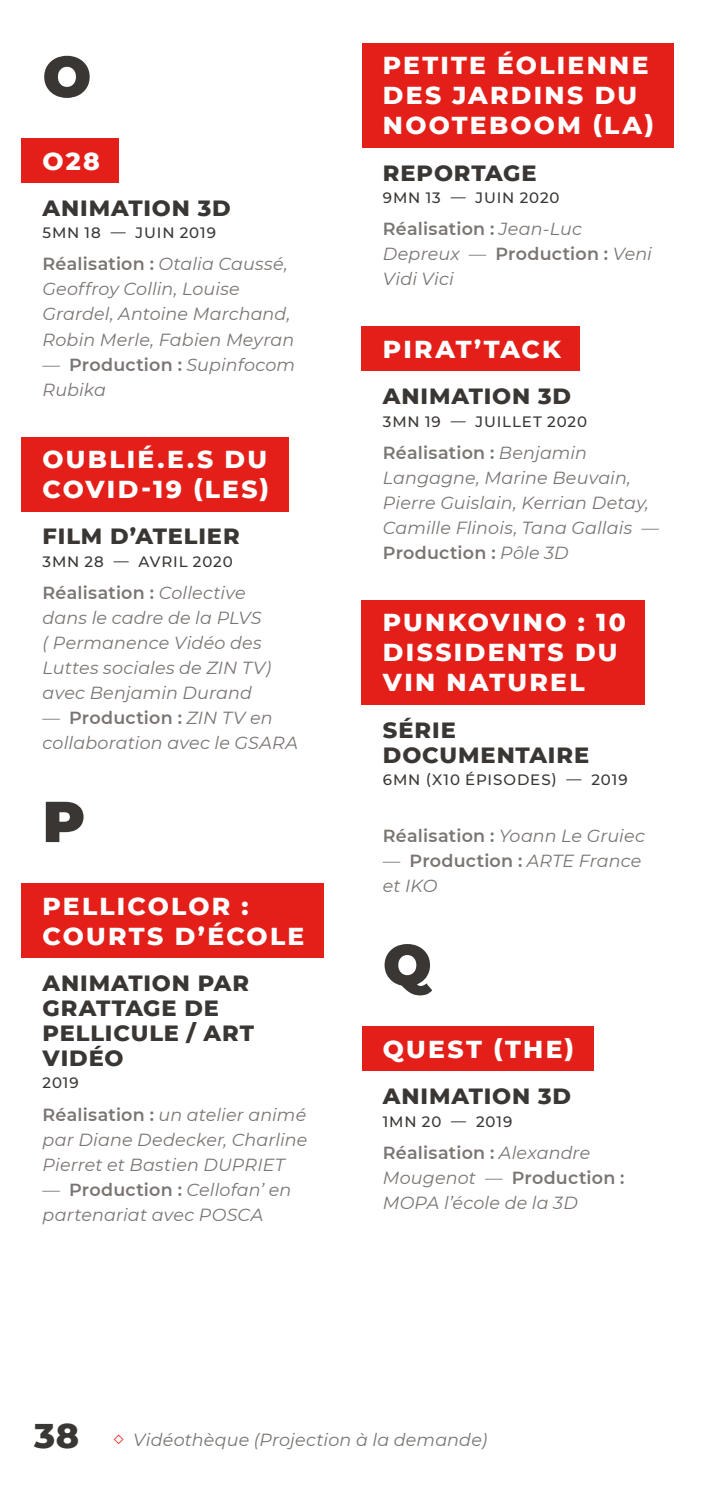
<style>
.page{position:relative;width:702px;height:1489px;background:#fff}
.page>*{position:absolute;margin:0;border:0;box-sizing:border-box;transform-origin:0 0}
.t1{font:900 57.5px "Montserrat";color:#393633}
.t2{font:800 25px/30px "Montserrat";letter-spacing:.09em;color:#fff}
.t3{font:800 22.5px/25px "Montserrat";letter-spacing:.04em;color:#393633}
.t4{font:italic 17.5px/25px "Montserrat";letter-spacing:.01em;color:#7a7572}
.t5{font:500 15px "Montserrat";letter-spacing:.06em;color:#393633}
.s1{font-weight:600;font-style:normal}
.s2{font-weight:800;font-style:normal;font-size:35px;color:#393633}
.s3{color:#e41f1a}
</style>
<div class="page">
<div style="left:21px;top:138px;width:98px;height:45px;background:#e41f1a"></div>
<div style="left:21px;top:437px;width:267px;height:74px;background:#e41f1a"></div>
<div style="left:21px;top:883px;width:302px;height:74px;background:#e41f1a"></div>
<div style="left:361px;top:43px;width:312px;height:105px;background:#e41f1a"></div>
<div style="left:361px;top:326px;width:219px;height:45px;background:#e41f1a"></div>
<div style="left:361px;top:600px;width:284px;height:104px;background:#e41f1a"></div>
<div style="left:361px;top:1026px;width:232px;height:45px;background:#e41f1a"></div>
<h1 class="t1" style="left:43px;top:33px;width:50px">O</h1>
<h2 class="t2" style="left:43px;top:144px;width:59px">O28</h2>
<p class="t3" style="left:43px;top:194px;width:190px">ANIMATION 3D</p>
<p class="t5" style="left:43px;top:222px;width:175px">5MN 18 — JUIN 2019</p>
<p class="t4" style="left:43px;top:251px;width:253px"><span class="s1">Réalisation :</span> Otalia Caussé,<br>Geoffroy Collin, Louise<br>Grardel, Antoine Marchand,<br>Robin Merle, Fabien Meyran</p>
<p class="t4" style="left:43px;top:351px;width:254px">— <span class="s1">Production :</span> Supinfocom<br>Rubika</p>
<h2 class="t2" style="left:43px;top:443px;width:228px">OUBLIÉ.E.S DU<br>COVID-19 (LES)</h2>
<p class="t3" style="left:43px;top:522px;width:199px">FILM D’ATELIER</p>
<p class="t5" style="left:43px;top:551px;width:192px">3MN 28 — AVRIL 2020</p>
<p class="t4" style="left:43px;top:579px;width:230px"><span class="s1">Réalisation :</span> Collective dans le cadre de la PLVS ( Permanence Vidéo des<br>Luttes sociales de ZIN TV) avec Benjamin Durand</p>
<p class="t4" style="left:43px;top:704px;width:257px">— <span class="s1">Production :</span> ZIN TV en collaboration avec le GSARA</p>
<h1 class="t1" style="left:43px;top:778px;width:44px">P</h1>
<h2 class="t2" style="left:43px;top:889px;width:263px">PELLICOLOR :<br>COURTS D’ÉCOLE</h2>
<p class="t3" style="left:43px;top:969px;width:213px">ANIMATION PAR<br>GRATTAGE DE<br>PELLICULE / ART<br>VIDÉO</p>
<p class="t5" style="left:43px;top:1072px;width:38px">2019</p>
<p class="t4" style="left:43px;top:1101px;width:266px;text-align:justify"><span class="s1">Réalisation :</span> un atelier animé par Diane Dedecker, Charline Pierret et Bastien DUPRIET</p>
<p class="t4" style="left:43px;top:1176px;width:250px">— <span class="s1">Production :</span> Cellofan’ en partenariat avec POSCA</p>
<h2 class="t2" style="left:383px;top:49px;width:273px">PETITE ÉOLIENNE<br>DES JARDINS DU<br>NOOTEBOOM (LA)</h2>
<p class="t3" style="left:383px;top:159px;width:155px">REPORTAGE</p>
<p class="t5" style="left:383px;top:187px;width:178px">9MN 13 — JUIN 2020</p>
<p class="t4" style="left:383px;top:216px;width:270px"><span class="s1">Réalisation :</span> Jean-Luc<br>Depreux — <span class="s1">Production :</span> Veni<br>Vidi Vici</p>
<h2 class="t2" style="left:383px;top:332px;width:179px">PIRAT’TACK</h2>
<p class="t3" style="left:383px;top:382px;width:190px">ANIMATION 3D</p>
<p class="t5" style="left:383px;top:411px;width:206px">3MN 19 — JUILLET 2020</p>
<p class="t4" style="left:383px;top:439px;width:277px"><span class="s1">Réalisation :</span> Benjamin<br>Langagne, Marine Beuvain,<br>Pierre Guislain, Kerrian Detay,<br>Camille Flinois, Tana Gallais —<br><span class="s1">Production :</span> Pôle 3D</p>
<h2 class="t2" style="left:383px;top:606px;width:244px">PUNKOVINO : 10<br>DISSIDENTS DU<br>VIN NATUREL</h2>
<p class="t3" style="left:383px;top:715px;width:208px">SÉRIE<br>DOCUMENTAIRE</p>
<p class="t5" style="left:383px;top:769px;width:246px">6MN (X10 ÉPISODES) — 2019</p>
<p class="t4" style="left:383px;top:822px;width:263px"><span class="s1">Réalisation :</span> Yoann Le Gruiec</p>
<p class="t4" style="left:383px;top:847px;width:260px">— <span class="s1">Production :</span> ARTE France et IKO</p>
<h1 class="t1" style="left:383px;top:921px;width:50px">Q</h1>
<h2 class="t2" style="left:383px;top:1032px;width:193px">QUEST (THE)</h2>
<p class="t3" style="left:383px;top:1082px;width:190px">ANIMATION 3D</p>
<p class="t5" style="left:383px;top:1110px;width:131px">1MN 20 — 2019</p>
<p class="t4" style="left:383px;top:1139px;width:243px"><span class="s1">Réalisation :</span> Alexandre<br>Mougenot — <span class="s1">Production :<br></span>MOPA l’école de la 3D</p>
<p class="t4" style="left:34px;top:1426px;width:454px"><span class="s2">38</span> <span class="s3">◇</span> Vidéothèque (Projection à la demande)</p>
</div>
